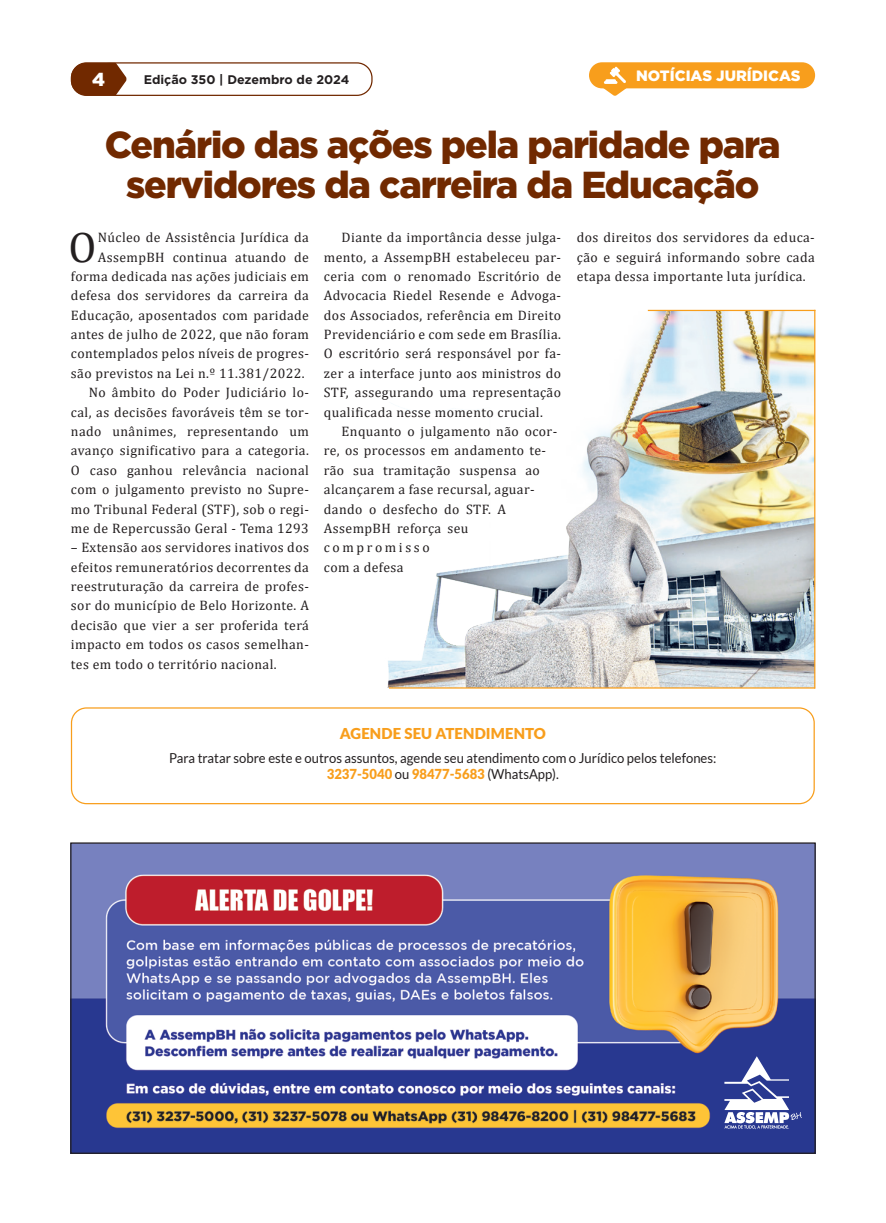
<style>
.page{position:relative;width:886px;height:1223px;background:#fff}
.page>*{position:absolute;margin:0;border:0;box-sizing:border-box;transform-origin:0 0}
.Intertitulo{font:42.88px "Cambria";color:#231f20}
.título_materia{font:900 37.5px "Gotham";letter-spacing:-.03em;color:#712900}
.t1{font:900 18.75px "Gotham";color:#fff}
.t2{font:900 15px "Lato";letter-spacing:.01em;color:#f89e1c}
.t3{font:900 15px "Gotham";color:#fff}
.Intertitulo-2{font:13.75px/19.4px "Cambria";letter-spacing:.03em;color:#231f20;text-align:justify}
.t4{font:13.75px "Lato";color:#231f20;scale:.95 1}
.t5{font:900 13.75px "Lato";color:#f89e1c;scale:.95 1}
.t6{font:700 12.5px "Gotham";color:#231f20}
.s1{font-weight:400;color:#231f20}
</style>
<div class="page">
<svg style="left:71px;top:64px;width:56px;height:30px;background:#824320"></svg>
<div style="left:71px;top:62px;width:302px;height:34px;border:1px solid #712900;border-radius:15px"></div>
<div style="left:589px;top:62px;width:226px;height:26px;background:#f89e1c;border-radius:13px"></div>
<svg style="left:603px;top:67px;width:24px;height:29px"></svg>
<div style="left:71px;top:707px;width:744px;height:97px;border:1px solid #f89e1c;border-radius:15px"></div>
<img style="left:72px;top:844px;width:742px;height:307px">
<svg style="left:724px;top:1056px;width:78px;height:73px"></svg>
<img style="left:387px;top:311px;width:427px;height:377px">
<hr style="left:389px;top:687px;width:426px;height:1px;background:#f89e1c">
<hr style="left:648px;top:310px;width:167px;height:1px;background:#f89e1c">
<hr style="left:814px;top:310px;width:1px;height:378px;background:#f89e1c">
<h3 class="t1" style="left:92px;top:68px;width:14px">4</h3>
<p class="t6" style="left:144px;top:72px;width:207px">Edição 350 | Dezembro de 2024</p>
<p class="t3" style="left:636px;top:67px;width:166px">NOTÍCIAS JURÍDICAS</p>
<p class="título_materia" style="left:105px;top:123px;width:677px">Cenário das ações pela paridade para</p>
<p class="título_materia" style="left:126px;top:163px;width:635px">servidores da carreira da Educação</p>
<p class="Intertitulo" style="left:68px;top:222px;width:29px">O</p>
<p class="Intertitulo-2" style="left:98px;top:228px;width:213px">Núcleo de Assistência Jurídica da</p>
<p class="Intertitulo-2" style="left:98px;top:247px;width:213px">AssempBH continua atuando de</p>
<p class="Intertitulo-2" style="left:71px;top:266px;width:239px">forma dedicada nas ações judiciais em</p>
<p class="Intertitulo-2" style="left:71px;top:286px;width:239px">defesa dos servidores da carreira da</p>
<p class="Intertitulo-2" style="left:71px;top:305px;width:239px">Educação, aposentados com paridade</p>
<p class="Intertitulo-2" style="left:71px;top:324px;width:239px">antes de julho de 2022, que não foram</p>
<p class="Intertitulo-2" style="left:71px;top:344px;width:239px">contemplados pelos níveis de progres-</p>
<p class="Intertitulo-2" style="left:71px;top:363px;width:235px">são previstos na Lei n.º 11.381/2022.</p>
<p class="Intertitulo-2" style="left:71px;top:383px;width:239px;text-indent:18px">No âmbito do Poder Judiciário lo&shy;cal, as decisões favoráveis têm se tor&shy;nado unânimes, representando um avanço significativo para a categoria.<br>O caso ganhou relevância nacional com o julgamento previsto no Supre&shy;mo Tribunal Federal (STF), sob o regi&shy;me de Repercussão Geral - Tema 1293</p>
<p class="Intertitulo-2" style="left:71px;top:538px;width:239px">– Extensão aos servidores inativos dos efeitos remuneratórios decorrentes da reestruturação da carreira de profes&shy;sor do município de Belo Horizonte. A decisão que vier a ser proferida terá impacto em todos os casos semelhan&shy;tes em todo o território nacional.</p>
<p class="Intertitulo-2" style="left:324px;top:228px;width:239px;text-indent:18px">Diante da importância desse julga&shy;mento, a AssempBH estabeleceu par&shy;ceria com o renomado Escritório de Advocacia Riedel Resende e Advoga&shy;dos Associados, referência em Direito Previdenciário e com sede em Brasília.<br>O escritório será responsável por fa&shy;zer a interface junto aos ministros do STF, assegurando uma representação qualificada nesse momento crucial.</p>
<p class="Intertitulo-2" style="left:324px;top:421px;width:235px;text-align:left;text-indent:18px">Enquanto o julgamento não ocor&shy;re, os processos em andamento te&shy;rão sua tramitação suspensa ao alcançarem a fase recursal, aguar&shy;dando o desfecho do STF. A<br>AssempBH reforça seu compromisso<br>com a defesa</p>
<p class="Intertitulo-2" style="left:577px;top:228px;width:239px">dos direitos dos servidores da educa&shy;ção e seguirá informando sobre cada etapa dessa importante luta jurídica.</p>
<p class="t2" style="left:340px;top:724px;width:208px">AGENDE SEU ATENDIMENTO</p>
<p class="t4" style="left:169px;top:750px;width:577px">Para tratar sobre este e outros assuntos, agende seu atendimento com o Jurídico pelos telefones:</p>
<p class="t5" style="left:327px;top:766px;width:246px">3237-5040 <span class="s1">ou</span> 98477-5683 <span class="s1">(WhatsApp).</span></p>
</div>
